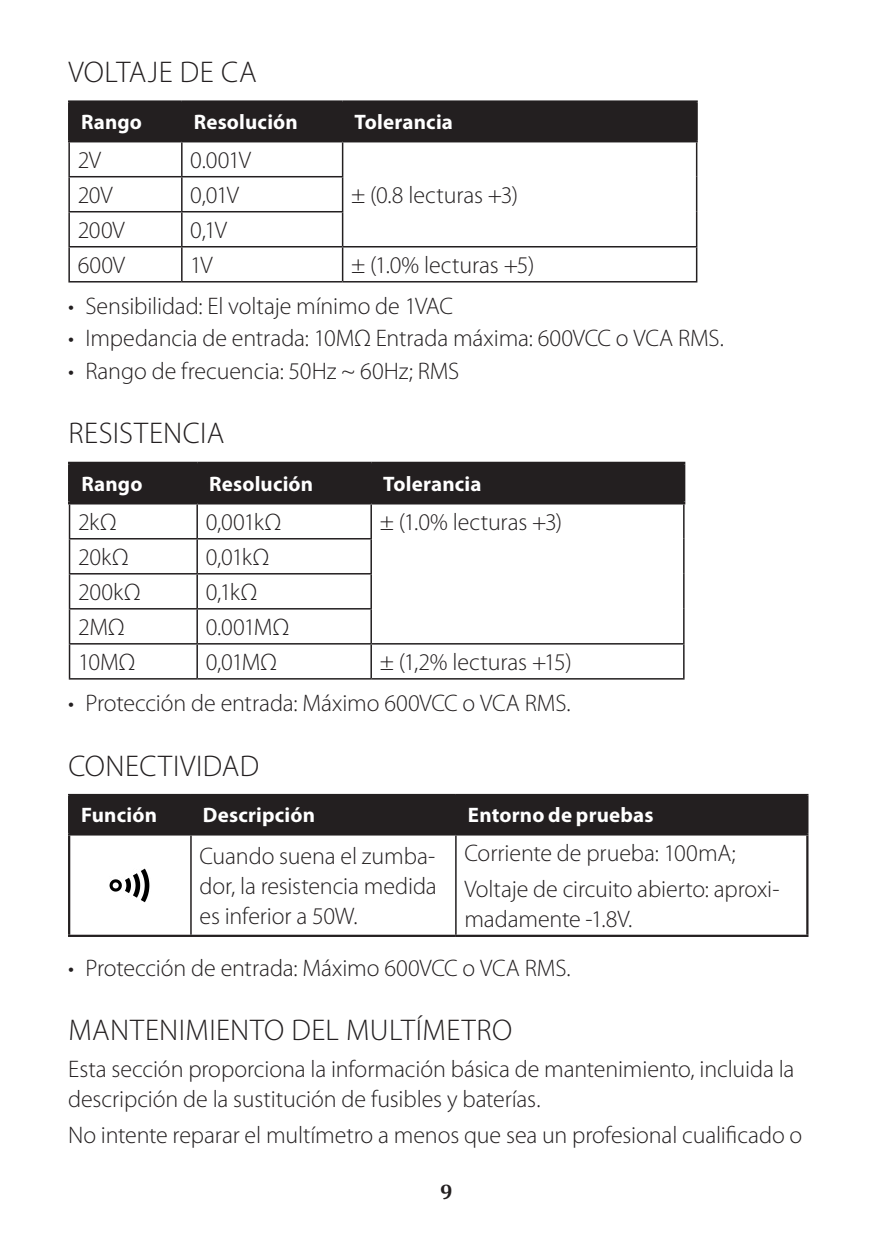
<style>
.page{position:relative;width:893px;height:1259px;background:#fff}
.page>*{position:absolute;margin:0;border:0;box-sizing:border-box;transform-origin:0 0}
.Subencabezado2{font:300 30px "Myriad Pro";letter-spacing:.015em;color:#231f20}
.t1{font:300 24px/30px "Myriad Pro";letter-spacing:-.005em;color:#231f20}
.Normal_-_Blanco{font:700 21px "Myriad Pro";letter-spacing:.01em;color:#fff}
.t2{font:700 21px "Cambria";color:#231f20}
</style>
<div class="page">
<div style="left:70px;top:103px;width:625px;height:37px;background:#231f20"></div>
<hr style="left:181px;top:103px;width:2px;height:37px;background:#231f20">
<hr style="left:342px;top:103px;width:1px;height:37px;background:#231f20">
<hr style="left:68px;top:142px;width:2px;height:34px;background:#231f20">
<hr style="left:181px;top:142px;width:2px;height:34px;background:#231f20">
<hr style="left:342px;top:142px;width:1px;height:34px;background:#231f20">
<hr style="left:696px;top:142px;width:1px;height:35px;background:#231f20">
<hr style="left:68px;top:176px;width:114px;height:1px;background:#231f20">
<hr style="left:68px;top:177px;width:2px;height:34px;background:#231f20">
<hr style="left:182px;top:176px;width:161px;height:1px;background:#231f20">
<hr style="left:181px;top:177px;width:2px;height:34px;background:#231f20">
<hr style="left:342px;top:177px;width:1px;height:34px;background:#231f20">
<hr style="left:696px;top:177px;width:1px;height:35px;background:#231f20">
<hr style="left:68px;top:211px;width:114px;height:1px;background:#231f20">
<hr style="left:68px;top:212px;width:2px;height:34px;background:#231f20">
<hr style="left:182px;top:211px;width:161px;height:1px;background:#231f20">
<hr style="left:181px;top:212px;width:2px;height:34px;background:#231f20">
<hr style="left:342px;top:212px;width:1px;height:34px;background:#231f20">
<hr style="left:696px;top:212px;width:1px;height:34px;background:#231f20">
<hr style="left:68px;top:246px;width:114px;height:1px;background:#231f20">
<hr style="left:68px;top:247px;width:2px;height:34px;background:#231f20">
<hr style="left:182px;top:246px;width:161px;height:1px;background:#231f20">
<hr style="left:181px;top:247px;width:2px;height:34px;background:#231f20">
<hr style="left:343px;top:246px;width:354px;height:1px;background:#231f20">
<hr style="left:342px;top:247px;width:1px;height:34px;background:#231f20">
<hr style="left:696px;top:247px;width:1px;height:34px;background:#231f20">
<hr style="left:68px;top:281px;width:114px;height:1px;background:#231f20">
<hr style="left:182px;top:281px;width:161px;height:1px;background:#231f20">
<hr style="left:343px;top:281px;width:354px;height:1px;background:#231f20">
<hr style="left:68px;top:103px;width:2px;height:37px;background:#231f20">
<hr style="left:68px;top:100px;width:114px;height:3px;background:#231f20">
<hr style="left:182px;top:100px;width:161px;height:3px;background:#231f20">
<hr style="left:343px;top:100px;width:355px;height:3px;background:#231f20">
<hr style="left:695px;top:103px;width:3px;height:37px;background:#231f20">
<hr style="left:68px;top:140px;width:114px;height:2px;background:#231f20">
<hr style="left:182px;top:140px;width:161px;height:2px;background:#231f20">
<hr style="left:343px;top:140px;width:355px;height:2px;background:#231f20">
<div style="left:71px;top:465px;width:611px;height:36px;background:#231f20"></div>
<hr style="left:68px;top:462px;width:129px;height:3px;background:#231f20">
<hr style="left:68px;top:465px;width:3px;height:36px;background:#231f20">
<hr style="left:197px;top:462px;width:174px;height:3px;background:#231f20">
<hr style="left:371px;top:462px;width:314px;height:3px;background:#231f20">
<hr style="left:682px;top:465px;width:3px;height:36px;background:#231f20">
<hr style="left:68px;top:501px;width:129px;height:3px;background:#231f20">
<hr style="left:197px;top:501px;width:174px;height:3px;background:#231f20">
<hr style="left:371px;top:501px;width:314px;height:3px;background:#231f20">
<hr style="left:196px;top:465px;width:2px;height:36px;background:#231f20">
<hr style="left:370px;top:465px;width:2px;height:36px;background:#231f20">
<hr style="left:196px;top:504px;width:2px;height:34px;background:#231f20">
<hr style="left:370px;top:504px;width:2px;height:34px;background:#231f20">
<hr style="left:69px;top:538px;width:128px;height:1px;background:#231f20">
<hr style="left:197px;top:538px;width:175px;height:1px;background:#231f20">
<hr style="left:196px;top:539px;width:2px;height:34px;background:#231f20">
<hr style="left:370px;top:539px;width:2px;height:34px;background:#231f20">
<hr style="left:69px;top:573px;width:128px;height:1px;background:#231f20">
<hr style="left:197px;top:573px;width:175px;height:1px;background:#231f20">
<hr style="left:196px;top:574px;width:2px;height:34px;background:#231f20">
<hr style="left:370px;top:574px;width:2px;height:34px;background:#231f20">
<hr style="left:69px;top:608px;width:128px;height:1px;background:#231f20">
<hr style="left:197px;top:608px;width:175px;height:1px;background:#231f20">
<hr style="left:196px;top:609px;width:2px;height:34px;background:#231f20">
<hr style="left:370px;top:609px;width:2px;height:34px;background:#231f20">
<hr style="left:69px;top:643px;width:128px;height:1px;background:#231f20">
<hr style="left:197px;top:643px;width:174px;height:1px;background:#231f20">
<hr style="left:196px;top:644px;width:2px;height:34px;background:#231f20">
<hr style="left:371px;top:643px;width:314px;height:1px;background:#231f20">
<hr style="left:370px;top:644px;width:2px;height:34px;background:#231f20">
<hr style="left:69px;top:504px;width:1px;height:34px;background:#231f20">
<hr style="left:683px;top:504px;width:2px;height:35px;background:#231f20">
<hr style="left:69px;top:539px;width:1px;height:34px;background:#231f20">
<hr style="left:683px;top:539px;width:2px;height:35px;background:#231f20">
<hr style="left:69px;top:574px;width:1px;height:34px;background:#231f20">
<hr style="left:683px;top:574px;width:2px;height:35px;background:#231f20">
<hr style="left:69px;top:609px;width:1px;height:34px;background:#231f20">
<hr style="left:683px;top:609px;width:2px;height:34px;background:#231f20">
<hr style="left:69px;top:644px;width:1px;height:34px;background:#231f20">
<hr style="left:683px;top:644px;width:2px;height:34px;background:#231f20">
<hr style="left:69px;top:678px;width:128px;height:1px;background:#231f20">
<hr style="left:197px;top:678px;width:174px;height:1px;background:#231f20">
<hr style="left:371px;top:678px;width:314px;height:1px;background:#231f20">
<div style="left:70px;top:795px;width:736px;height:38px;background:#231f20"></div>
<hr style="left:190px;top:795px;width:2px;height:38px;background:#231f20">
<hr style="left:455px;top:795px;width:2px;height:38px;background:#231f20">
<hr style="left:190px;top:835px;width:2px;height:99px;background:#231f20">
<hr style="left:455px;top:835px;width:2px;height:99px;background:#231f20">
<hr style="left:68px;top:833px;width:123px;height:2px;background:#231f20">
<hr style="left:191px;top:833px;width:265px;height:2px;background:#231f20">
<hr style="left:456px;top:833px;width:352px;height:2px;background:#231f20">
<hr style="left:68px;top:794px;width:123px;height:1px;background:#231f20">
<hr style="left:191px;top:794px;width:265px;height:1px;background:#231f20">
<hr style="left:456px;top:794px;width:352px;height:1px;background:#231f20">
<hr style="left:68px;top:795px;width:2px;height:38px;background:#231f20">
<hr style="left:806px;top:795px;width:2px;height:38px;background:#231f20">
<hr style="left:68px;top:835px;width:2px;height:99px;background:#231f20">
<hr style="left:806px;top:835px;width:2px;height:99px;background:#231f20">
<hr style="left:68px;top:934px;width:123px;height:3px;background:#231f20">
<hr style="left:191px;top:934px;width:265px;height:3px;background:#231f20">
<hr style="left:456px;top:934px;width:352px;height:3px;background:#231f20">
<img style="left:110px;top:868px;width:40px;height:34px">
<p class="Subencabezado2" style="left:68px;top:56px;width:190px">VOLTAJE DE CA</p>
<p class="Normal_-_Blanco" style="left:81px;top:110px;width:62px">Rango</p>
<p class="Normal_-_Blanco" style="left:194px;top:110px;width:106px">Resolución</p>
<p class="Normal_-_Blanco" style="left:355px;top:110px;width:100px">Tolerancia</p>
<p class="t1" style="left:78px;top:146px;width:25px">2V</p>
<p class="t1" style="left:190px;top:146px;width:62px">0.001V</p>
<p class="t1" style="left:78px;top:181px;width:36px">20V</p>
<p class="t1" style="left:190px;top:181px;width:50px">0,01V</p>
<p class="t1" style="left:351px;top:181px;width:168px">± (0.8 lecturas +3)</p>
<p class="t1" style="left:78px;top:216px;width:48px">200V</p>
<p class="t1" style="left:190px;top:216px;width:38px">0,1V</p>
<p class="t1" style="left:78px;top:251px;width:49px">600V</p>
<p class="t1" style="left:190px;top:251px;width:24px">1V</p>
<p class="t1" style="left:351px;top:251px;width:185px">± (1.0% lecturas +5)</p>
<p class="t1" style="left:68px;top:292px;width:386px">• Sensibilidad: El voltaje mínimo de 1VAC</p>
<p class="t1" style="left:68px;top:324px;width:657px">• Impedancia de entrada: 10MΩ Entrada máxima: 600VCC o VCA RMS.</p>
<p class="t1" style="left:68px;top:357px;width:393px">• Rango de frecuencia: 50Hz ~ 60Hz; RMS</p>
<p class="Subencabezado2" style="left:68px;top:417px;width:158px">RESISTENCIA</p>
<p class="Normal_-_Blanco" style="left:82px;top:472px;width:62px">Rango</p>
<p class="Normal_-_Blanco" style="left:209px;top:472px;width:106px">Resolución</p>
<p class="Normal_-_Blanco" style="left:383px;top:472px;width:100px">Tolerancia</p>
<p class="t1" style="left:78px;top:507px;width:40px">2kΩ</p>
<p class="t1" style="left:206px;top:507px;width:77px">0,001kΩ</p>
<p class="t1" style="left:380px;top:507px;width:184px">± (1.0% lecturas +3)</p>
<p class="t1" style="left:78px;top:543px;width:52px">20kΩ</p>
<p class="t1" style="left:206px;top:543px;width:65px">0,01kΩ</p>
<p class="t1" style="left:78px;top:578px;width:64px">200kΩ</p>
<p class="t1" style="left:206px;top:578px;width:53px">0,1kΩ</p>
<p class="t1" style="left:78px;top:613px;width:48px">2MΩ</p>
<p class="t1" style="left:206px;top:613px;width:85px">0.001MΩ</p>
<p class="t1" style="left:78px;top:648px;width:59px">10MΩ</p>
<p class="t1" style="left:206px;top:648px;width:73px">0,01MΩ</p>
<p class="t1" style="left:380px;top:648px;width:193px">± (1,2% lecturas +15)</p>
<p class="t1" style="left:68px;top:689px;width:504px">• Protección de entrada: Máximo 600VCC o VCA RMS.</p>
<p class="Subencabezado2" style="left:68px;top:749px;width:192px">CONECTIVIDAD</p>
<p class="Normal_-_Blanco" style="left:81px;top:803px;width:77px">Función</p>
<p class="Normal_-_Blanco" style="left:203px;top:803px;width:114px">Descripción</p>
<p class="Normal_-_Blanco" style="left:468px;top:803px;width:187px">Entorno de pruebas</p>
<p class="t1" style="left:199px;top:841px;width:239px;text-align:justify">Cuando suena el zumba&shy;dor, la resistencia medida es inferior a 50W.</p>
<p class="t1" style="left:464px;top:838px;width:273px">Corriente de prueba: 100mA;</p>
<p class="t1" style="left:464px;top:874px;width:317px">Voltaje de circuito abierto: aproxi&shy;madamente -1.8V.</p>
<p class="t1" style="left:68px;top:953px;width:504px">• Protección de entrada: Máximo 600VCC o VCA RMS.</p>
<p class="Subencabezado2" style="left:68px;top:1014px;width:446px">MANTENIMIENTO DEL MULTÍMETRO</p>
<p class="t1" style="left:68px;top:1054px;width:728px">Esta sección proporciona la información básica de mantenimiento, incluida la descripción de la sustitución de fusibles y baterías.</p>
<p class="t1" style="left:68px;top:1120px;width:736px">No intente reparar el multímetro a menos que sea un profesional cualificado o</p>
<p class="t2" style="left:440px;top:1176px;width:14px">9</p>
</div>
